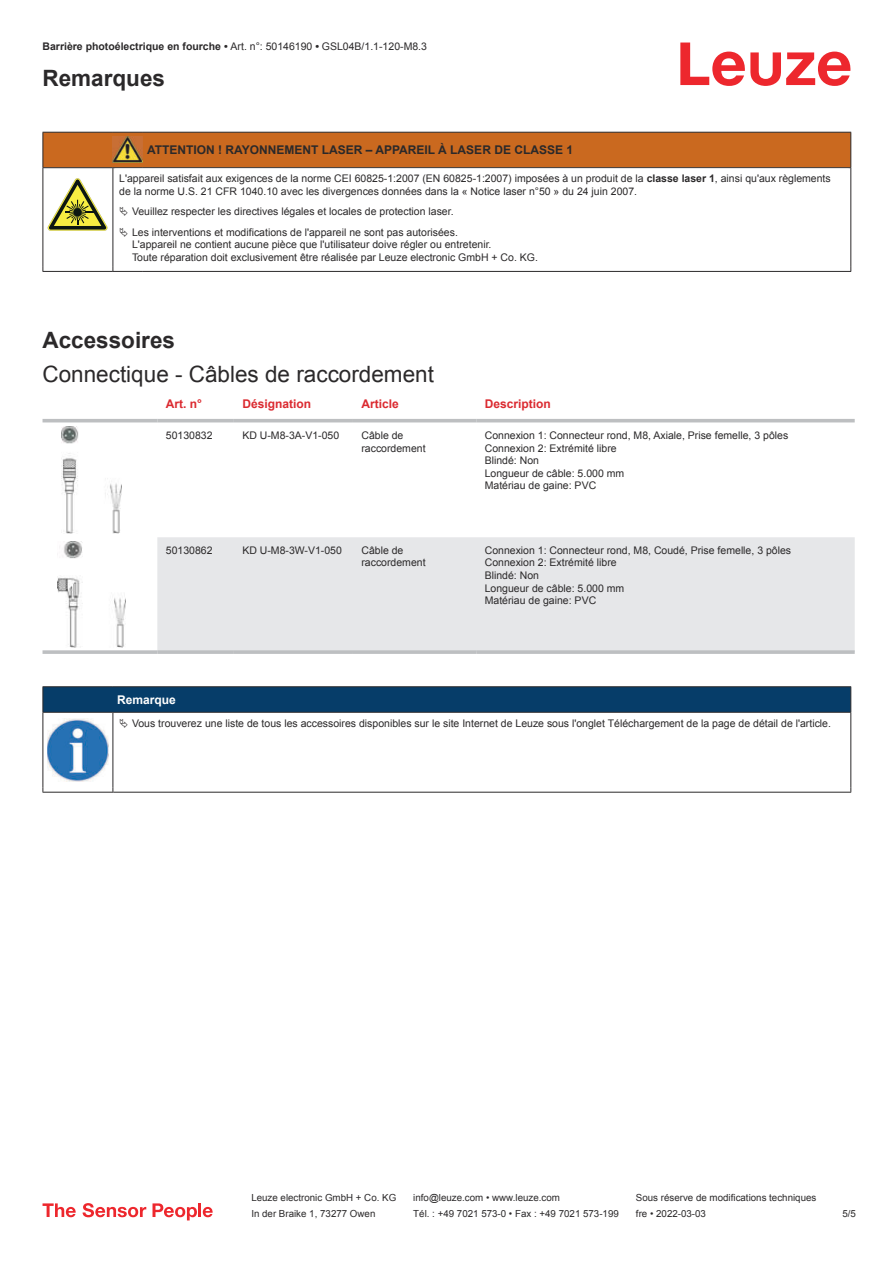
<style>
.page{position:relative;width:893px;height:1263px;background:#fff}
.page>*{position:absolute;margin:0;border:0;box-sizing:border-box;transform-origin:0 0}
.t1{font:22.5px "Arial";color:#2b292a}
.t2{font:700 22.5px "Arial";color:#2b292a}
.t3{font:700 12px "Arial";color:#2b292a}
.t4{font:700 12px "Arial";color:#db2a30}
.t5{font:700 12px "Arial";color:#fff}
.t6{font:10.5px/12.6px "Arial";color:#2b292a}
.t7{font:700 10.5px "Arial";color:#2b292a}
.t8{font:9.75px "Arial";color:#2b292a}
.s1{font-weight:400}
.s2{font-weight:700}
</style>
<div class="page">
<svg style="left:680px;top:43px;width:170px;height:43px"></svg>
<svg style="left:43px;top:422px;width:812px;height:187px"></svg>
<div style="left:157px;top:537px;width:698px;height:113px;background:#e6e7e9"></div>
<hr style="left:43px;top:419px;width:114px;height:3px;background:#bdbfc1">
<hr style="left:157px;top:419px;width:77px;height:3px;background:#bdbfc1">
<hr style="left:234px;top:419px;width:119px;height:3px;background:#bdbfc1">
<hr style="left:353px;top:419px;width:123px;height:3px;background:#bdbfc1">
<hr style="left:476px;top:419px;width:379px;height:3px;background:#bdbfc1">
<svg style="left:43px;top:650px;width:114px;height:4px"></svg>
<hr style="left:157px;top:650px;width:77px;height:4px;background:#bdbfc1">
<hr style="left:234px;top:650px;width:119px;height:4px;background:#bdbfc1">
<hr style="left:353px;top:650px;width:123px;height:4px;background:#bdbfc1">
<hr style="left:476px;top:650px;width:379px;height:4px;background:#bdbfc1">
<img style="left:61px;top:427px;width:61px;height:106px">
<img style="left:57px;top:541px;width:68px;height:107px">
<svg style="left:44px;top:713px;width:806px;height:79px"></svg>
<hr style="left:43px;top:686px;width:70px;height:1px;background:#2b292a">
<hr style="left:43px;top:712px;width:70px;height:1px;background:#2b292a">
<hr style="left:113px;top:686px;width:738px;height:1px;background:#2b292a">
<svg style="left:43px;top:687px;width:808px;height:25px;background:#063c67"></svg>
<hr style="left:113px;top:712px;width:738px;height:1px;background:#2b292a">
<hr style="left:43px;top:713px;width:1px;height:75px;background:#2b292a">
<hr style="left:113px;top:713px;width:1px;height:75px;background:#2b292a">
<hr style="left:850px;top:713px;width:1px;height:75px;background:#2b292a">
<hr style="left:43px;top:792px;width:70px;height:1px;background:#2b292a">
<hr style="left:113px;top:792px;width:738px;height:1px;background:#2b292a">
<img style="left:47px;top:719px;width:61px;height:62px">
<div style="left:115px;top:713px;width:734px;height:20px;background:#fff"></div>
<svg style="left:43px;top:1203px;width:33px;height:14px"></svg>
<svg style="left:83px;top:1203px;width:63px;height:14px"></svg>
<svg style="left:153px;top:1203px;width:44px;height:17px"></svg>
<hr style="left:198px;top:1203px;width:3px;height:14px;background:#ed272d">
<svg style="left:203px;top:1207px;width:10px;height:10px"></svg>
<div style="left:44px;top:133px;width:806px;height:34px;background:#ca691f"></div>
<svg style="left:44px;top:168px;width:806px;height:103px"></svg>
<hr style="left:43px;top:132px;width:70px;height:1px;background:#2b292a">
<hr style="left:43px;top:133px;width:1px;height:34px;background:#2b292a">
<hr style="left:43px;top:167px;width:70px;height:1px;background:#2b292a">
<hr style="left:113px;top:132px;width:30px;height:1px;background:#2b292a">
<hr style="left:113px;top:167px;width:30px;height:1px;background:#2b292a">
<hr style="left:143px;top:132px;width:708px;height:1px;background:#2b292a">
<hr style="left:850px;top:133px;width:1px;height:34px;background:#2b292a">
<hr style="left:143px;top:167px;width:708px;height:1px;background:#2b292a">
<hr style="left:43px;top:168px;width:1px;height:99px;background:#2b292a">
<hr style="left:113px;top:168px;width:1px;height:99px;background:#2b292a">
<hr style="left:850px;top:168px;width:1px;height:99px;background:#2b292a">
<hr style="left:43px;top:271px;width:70px;height:1px;background:#2b292a">
<hr style="left:113px;top:271px;width:30px;height:1px;background:#2b292a">
<hr style="left:143px;top:271px;width:708px;height:1px;background:#2b292a">
<img style="left:113px;top:136px;width:30px;height:27px">
<svg style="left:47px;top:178px;width:60px;height:53px"></svg>
<svg style="left:115px;top:169px;width:734px;height:98px"></svg>
<svg style="left:120px;top:207px;width:8px;height:9px"></svg>
<svg style="left:120px;top:227px;width:8px;height:10px"></svg>
<p class="t7" style="left:43px;top:43px;width:386px">Barrière photoélectrique en fourche • <span class="s1">Art. n°: 50146190</span> • <span class="s1">GSL04B/1.1-120-M8.3</span></p>
<h1 class="t2" style="left:43px;top:70px;width:124px">Remarques</h1>
<p class="t3" style="left:147px;top:145px;width:427px">ATTENTION ! RAYONNEMENT LASER – APPAREIL À LASER DE CLASSE 1</p>
<p class="t6" style="left:119px;top:173px;width:713px">L'appareil satisfait aux exigences de la norme CEI 60825-1:2007 (EN 60825-1:2007) imposées à un produit de la <span class="s2">classe laser 1</span>, ainsi qu'aux règlements de la norme U.S. 21 CFR 1040.10 avec les divergences données dans la « Notice laser n°50 » du 24 juin 2007.</p>
<p class="t6" style="left:132px;top:202px;width:327px;line-height:20.2px">Veuillez respecter les directives légales et locales de protection laser.<br>Les interventions et modifications de l'appareil ne sont pas autorisées.</p>
<p class="t6" style="left:132px;top:239px;width:407px">L'appareil ne contient aucune pièce que l'utilisateur doive régler ou entretenir.<br>Toute réparation doit exclusivement être réalisée par Leuze electronic GmbH + Co. KG.</p>
<h1 class="t2" style="left:43px;top:332px;width:134px">Accessoires</h1>
<h1 class="t1" style="left:43px;top:365px;width:393px">Connectique - Câbles de raccordement</h1>
<p class="t4" style="left:166px;top:399px;width:38px">Art. n°</p>
<p class="t4" style="left:242px;top:399px;width:70px">Désignation</p>
<p class="t4" style="left:361px;top:399px;width:39px">Article</p>
<p class="t4" style="left:485px;top:399px;width:68px">Description</p>
<p class="t6" style="left:166px;top:430px;width:48px">50130832</p>
<p class="t6" style="left:242px;top:430px;width:98px">KD U-M8-3A-V1-050</p>
<p class="t6" style="left:361px;top:430px;width:66px">Câble de raccordement</p>
<p class="t6" style="left:485px;top:430px;width:305px">Connexion 1: Connecteur rond, M8, Axiale, Prise femelle, 3 pôles<br>Connexion 2: Extrémité libre<br>Blindé: Non<br>Longueur de câble: 5.000 mm<br>Matériau de gaine: PVC</p>
<p class="t6" style="left:166px;top:545px;width:48px">50130862</p>
<p class="t6" style="left:242px;top:545px;width:101px">KD U-M8-3W-V1-050</p>
<p class="t6" style="left:361px;top:545px;width:66px">Câble de raccordement</p>
<p class="t6" style="left:485px;top:545px;width:308px">Connexion 1: Connecteur rond, M8, Coudé, Prise femelle, 3 pôles<br>Connexion 2: Extrémité libre<br>Blindé: Non<br>Longueur de câble: 5.000 mm<br>Matériau de gaine: PVC</p>
<p class="t5" style="left:117px;top:695px;width:60px">Remarque</p>
<p class="t6" style="left:132px;top:718px;width:700px">Vous trouverez une liste de tous les accessoires disponibles sur le site Internet de Leuze sous l'onglet Téléchargement de la page de détail de l'article.</p>
<p class="t8" style="left:251px;top:1194px;width:146px">Leuze electronic GmbH + Co. KG</p>
<p class="t8" style="left:413px;top:1194px;width:148px">info@leuze.com • www.leuze.com</p>
<p class="t8" style="left:636px;top:1194px;width:182px">Sous réserve de modifications techniques</p>
<p class="t8" style="left:251px;top:1210px;width:126px">In der Braike 1, 73277 Owen</p>
<p class="t8" style="left:413px;top:1210px;width:207px">Tél. : +49 7021 573-0 • Fax : +49 7021 573-199</p>
<p class="t8" style="left:636px;top:1210px;width:72px">fre • 2022-03-03</p>
<p class="t8" style="left:842px;top:1210px;width:15px">5 /5</p>
</div>
